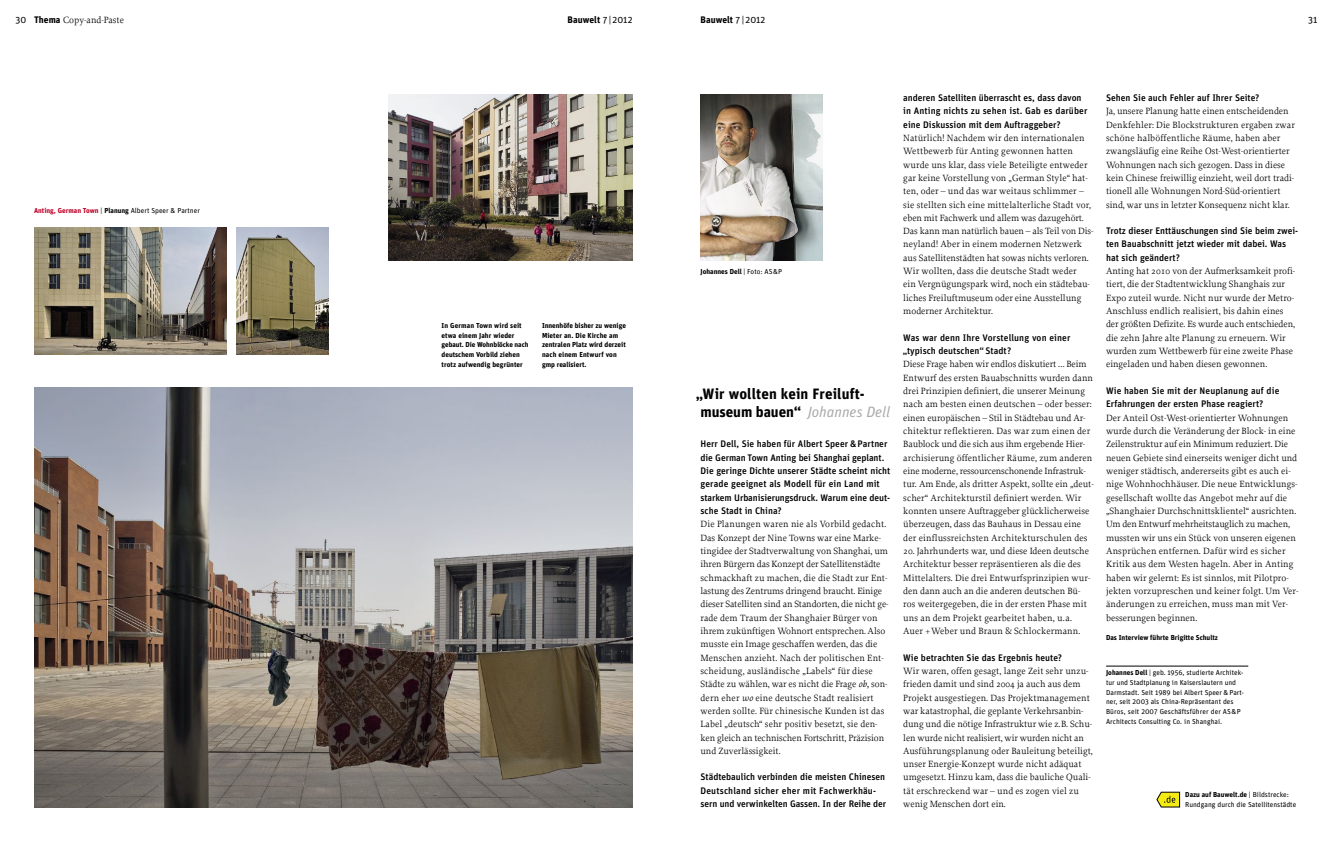
<style>
.page{position:relative;width:1333px;height:842px;background:#fff}
.page>*{position:absolute;margin:0;border:0;box-sizing:border-box;transform-origin:0 0}
.Interview_Titel_klei{font:700 15px/18px "Unit Pro";letter-spacing:.01em;color:#000}
.Interview_Antworten{font:9.5px/13.3px "Proforma";letter-spacing:.005em;color:#000}
.Interview_Frage{font:500 9.5px/13.3px "Unit Pro";color:#000}
.t1{font:700 9.5px "Unit Pro";letter-spacing:.005em;color:#000}
.t2{font:9.5px "Unit Pro";color:#000}
.Interview_Antworten-2{font:9.4px "Proforma";letter-spacing:-.01em;color:#000}
.Interview_Frage-2{font:500 9.4px "Unit Pro";letter-spacing:-.01em;color:#000}
.A_Bildunterschrift{font:700 7.2px/9.9px "Unit Pro";color:#000}
.A_Marginaltext{font:7.2px/9.9px "Unit Pro";color:#000}
.A_Bildunterschrift-2{font:7.2px/9.9px "Unit Pro";color:#000}
.S_Mitarbeiter_Namen{font:7.2px "Unit Pro";color:#000}
.s1{font-family:"Unit Pro"}
.s2{font-family:"Unit Pro";font-weight:700}
.s3{font-weight:400}
.s4{font-weight:700;color:#be0027}
.s5{font-weight:700}
.s6{font-weight:400;font-style:italic;color:#aaa}
.s7{font-style:italic}
</style>
<div class="page">
<hr style="left:1106px;top:666px;width:142px;height:1px;background:#000">
<img style="left:34px;top:228px;width:193px;height:126px">
<img style="left:34px;top:388px;width:598px;height:419px">
<img style="left:237px;top:228px;width:91px;height:126px">
<img style="left:389px;top:95px;width:243px;height:166px">
<img style="left:700px;top:95px;width:122px;height:166px">
<svg style="left:1156px;top:792px;width:23px;height:15px"></svg>
<p class="Interview_Antworten" style="left:16px;top:13px;width:110px"><span class="s1">30</span> <span class="s2">Thema</span> Copy-and-Paste</p>
<p class="t1" style="left:567px;top:13px;width:66px">Bauwelt <span class="s3">7 | 2012</span></p>
<p class="t1" style="left:700px;top:13px;width:66px">Bauwelt <span class="s3">7 | 2012</span></p>
<p class="t2" style="left:1307px;top:13px;width:11px">31</p>
<p class="S_Mitarbeiter_Namen" style="left:34px;top:206px;width:167px"><span class="s4">Anting, German Town</span> | <span class="s5">Planung</span> Albert Speer &amp; Partner</p>
<p class="A_Bildunterschrift" style="left:441px;top:320px;width:88px">In German Town wird seit etwa einem Jahr wieder gebaut. Die Wohnblöcke nach deutschem Vorbild ziehen trotz aufwendig begrünter</p>
<p class="A_Bildunterschrift" style="left:542px;top:320px;width:85px">Innenhöfe bisher zu wenige<br>Mieter an. Die Kirche am zentralen Platz wird derzeit nach einem Entwurf von gmp realisiert.</p>
<p class="A_Bildunterschrift" style="left:700px;top:266px;width:83px">Johannes Dell <span class="s3">| Foto: AS&amp;P</span></p>
<p class="Interview_Titel_klei" style="left:700px;top:385px;width:191px;text-indent:-5px">„Wir wollten kein Freiluft&shy;museum bauen“ <span class="s6">Johannes Dell</span></p>
<p class="Interview_Frage" style="left:700px;top:437px;width:191px">Herr Dell, Sie haben für Albert Speer &amp; Partner die German Town Anting bei Shanghai geplant.<br>Die geringe Dichte unserer Städte scheint nicht gerade geeignet als Modell für ein Land mit starkem Urbanisierungsdruck. Warum eine deut&shy;sche Stadt in China?</p>
<p class="Interview_Antworten" style="left:700px;top:517px;width:190px">Die Planungen waren nie als Vorbild gedacht.<br>Das Konzept der Nine Towns war eine Marke&shy;tingidee der Stadtverwaltung von Shanghai, um ihren Bürgern das Konzept der Satellitenstädte schmackhaft zu machen, die die Stadt zur Ent&shy;lastung des Zentrums dringend braucht. Einige dieser Satelliten sind an Standorten, die nicht ge&shy;rade dem Traum der Shanghaier Bürger von ihrem zukünftigen Wohnort entsprechen. Also musste ein Image geschaffen werden, das die Menschen anzieht. Nach der politischen Ent&shy;scheidung, ausländische „Labels“ für diese Städte zu wählen, war es nicht die Frage <span class="s7">ob,</span> son&shy;dern eher <span class="s7">wo</span> eine deutsche Stadt realisiert werden sollte. Für chinesische Kunden ist das Label „deutsch“ sehr positiv besetzt, sie den&shy;ken gleich an technischen Fortschritt, Präzision und Zuverlässigkeit.</p>
<p class="Interview_Frage" style="left:700px;top:770px;width:186px">Städtebaulich verbinden die meisten Chinesen<br>Deutschland sicher eher mit Fachwerkhäu-</p>
<p class="Interview_Frage-2" style="left:700px;top:798px;width:187px">sern und verwinkelten Gassen. In der Reihe der</p>
<p class="Interview_Frage" style="left:903px;top:91px;width:186px">anderen Satelliten überrascht es, dass davon in Anting nichts zu sehen ist. Gab es darüber eine Diskussion mit dem Auftraggeber?</p>
<p class="Interview_Antworten" style="left:903px;top:131px;width:192px">Natürlich! Nachdem wir den internationalen Wettbewerb für Anting gewonnen hatten wurde uns klar, dass viele Beteiligte entweder gar keine Vorstellung von „German Style“ hat&shy;ten, oder – und das war weitaus schlimmer – sie stellten sich eine mittelalterliche Stadt vor, eben mit Fachwerk und allem was dazugehört.<br>Das kann man natürlich bauen – als Teil von Dis&shy;neyland! Aber in einem modernen Netzwerk aus Satellitenstädten hat sowas nichts verloren.<br>Wir wollten, dass die deutsche Stadt weder<br>ein Vergnügungspark wird, noch ein städtebau&shy;liches Freiluftmuseum oder eine Ausstellung moderner Architektur.</p>
<p class="Interview_Frage" style="left:902px;top:331px;width:169px">Was war denn Ihre Vorstellung von einer „typisch deutschen“ Stadt?</p>
<p class="Interview_Antworten" style="left:903px;top:357px;width:192px">Diese Frage haben wir endlos diskutiert ... Beim Entwurf des ersten Bauabschnitts wurden dann drei Prinzipien definiert, die unserer Meinung nach am besten einen deutschen – oder besser: einen europäischen – Stil in Städtebau und Ar&shy;chitektur reflektieren. Das war zum einen der Baublock und die sich aus ihm ergebende Hier&shy;archisierung öffentlicher Räume, zum anderen eine moderne, ressourcenschonende Infrastruk&shy;tur. Am Ende, als dritter Aspekt, sollte ein „deut&shy;scher“ Architekturstil definiert werden. Wir konnten unsere Auftraggeber glücklicherweise überzeugen, dass das Bauhaus in Dessau eine der einflussreichsten Architekturschulen des</p>
<p class="Interview_Antworten" style="left:903px;top:544px;width:188px">20. Jahrhunderts war, und diese Ideen deutsche Architektur besser repräsentieren als die des Mittelalters. Die drei Entwurfsprinzipien wur&shy;den dann auch an die anderen deutschen Bü&shy;ros weitergegeben, die in der ersten Phase mit uns an dem Projekt gearbeitet haben, u.a.<br>Auer + Weber und Braun &amp; Schlockermann.</p>
<p class="Interview_Frage" style="left:903px;top:650px;width:160px">Wie betrachten Sie das Ergebnis heute?</p>
<p class="Interview_Antworten" style="left:903px;top:664px;width:190px">Wir waren, offen gesagt, lange Zeit sehr unzu&shy;frieden damit und sind 2004 ja auch aus dem Projekt ausgestiegen. Das Projektmanagement war katastrophal, die geplante Verkehrsanbin&shy;dung und die nötige Infrastruktur wie z.B. Schu-</p>
<p class="Interview_Antworten-2" style="left:903px;top:732px;width:182px">len wurde nicht realisiert, wir wurden nicht an</p>
<p class="Interview_Antworten" style="left:903px;top:744px;width:191px">Ausführungsplanung oder Bauleitung beteiligt, unser Energie-Konzept wurde nicht adäquat umgesetzt. Hinzu kam, dass die bauliche Quali&shy;tät erschreckend war – und es zogen viel zu wenig Menschen dort ein.</p>
<p class="Interview_Frage" style="left:1106px;top:91px;width:155px">Sehen Sie auch Fehler auf Ihrer Seite?</p>
<p class="Interview_Antworten" style="left:1106px;top:104px;width:190px">Ja, unsere Planung hatte einen entscheidenden Denkfehler: Die Blockstrukturen ergaben zwar schöne halböffentliche Räume, haben aber zwangsläufig eine Reihe Ost-West-orientierter Wohnungen nach sich gezogen. Dass in diese kein Chinese freiwillig einzieht, weil dort tradi&shy;tionell alle Wohnungen Nord-Süd-orientiert sind, war uns in letzter Konsequenz nicht klar.</p>
<p class="Interview_Frage" style="left:1106px;top:224px;width:193px">Trotz dieser Enttäuschungen sind Sie beim zwei&shy;ten Bauabschnitt jetzt wieder mit dabei. Was hat sich geändert?</p>
<p class="Interview_Antworten" style="left:1106px;top:264px;width:191px">Anting hat 2010 von der Aufmerksamkeit profi&shy;tiert, die der Stadtentwicklung Shanghais zur Expo zuteil wurde. Nicht nur wurde der Metro-Anschluss endlich realisiert, bis dahin eines der größten Defizite. Es wurde auch entschieden, die zehn Jahre alte Planung zu erneuern. Wir wurden zum Wettbewerb für eine zweite Phase eingeladen und haben diesen gewonnen.</p>
<p class="Interview_Frage" style="left:1106px;top:384px;width:175px">Wie haben Sie mit der Neuplanung auf die<br>Erfahrungen der ersten Phase reagiert?</p>
<p class="Interview_Antworten" style="left:1106px;top:411px;width:194px">Der Anteil Ost-West-orientierter Wohnungen wurde durch die Veränderung der Block- in eine Zeilenstruktur auf ein Minimum reduziert. Die neuen Gebiete sind einerseits weniger dicht und weniger städtisch, andererseits gibt es auch ei&shy;nige Wohnhochhäuser. Die neue Entwicklungs&shy;gesellschaft wollte das Angebot mehr auf die „Shanghaier Durchschnittsklientel“ ausrichten.<br>Um den Entwurf mehrheitstauglich zu machen, mussten wir uns ein Stück von unseren eigenen Ansprüchen entfernen. Dafür wird es sicher Kritik aus dem Westen hageln. Aber in Anting haben wir gelernt: Es ist sinnlos, mit Pilotpro&shy;jekten vorzupreschen und keiner folgt. Um Ver&shy;änderungen zu erreichen, muss man mit Ver&shy;besserungen beginnen.</p>
<p class="A_Bildunterschrift" style="left:1106px;top:632px;width:113px">Das Interview führte Brigitte Schultz</p>
<p class="A_Marginaltext" style="left:1106px;top:667px;width:139px"><span class="s5">Johannes Dell</span> | geb. 1956, studierte Architek&shy;tur und Stadtplanung in Kaiserslautern und Darmstadt. Seit 1989 bei Albert Speer &amp; Part&shy;ner, seit 2003 als China-Repräsentant des Büros, seit 2007 Geschäftsführer der AS&amp;P Architects Consulting Co. in Shanghai.</p>
<p class="A_Bildunterschrift-2" style="left:1185px;top:789px;width:112px"><span class="s5">Dazu auf Bauwelt.de</span> | Bildstrecke:<br>Rundgang durch die Satellitenstädte</p>
</div>
